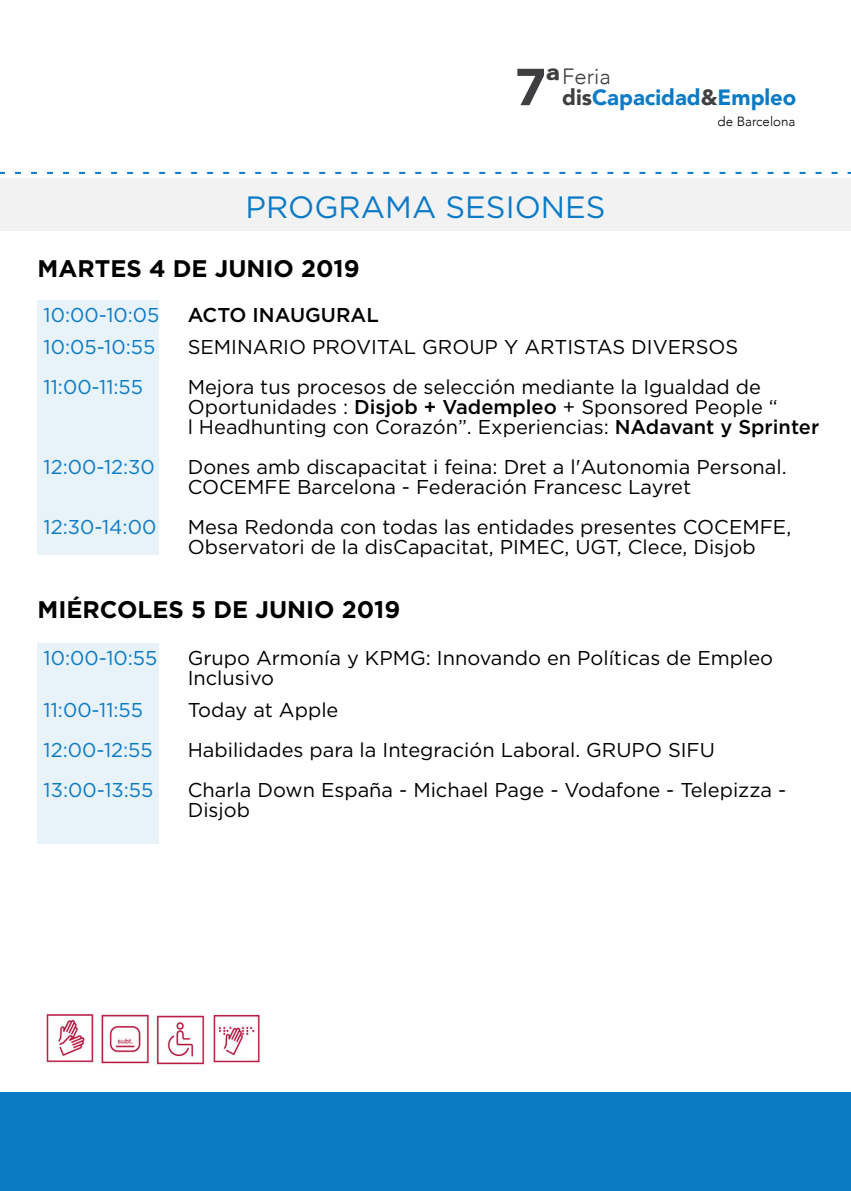
<style>
.page{position:relative;width:851px;height:1191px;background:#fff}
.page>*{position:absolute;margin:0;border:0;box-sizing:border-box;transform-origin:0 0}
.t1{font:900 51.4px "Avenir";color:#3f3f41}
.t2{font:900 39.8px "Avenir";color:#3f3f41}
.t3{font:30.8px "Gotham";color:#0c7bc6}
.t4{font:700 24px "Gotham";color:#000}
.t5{font:900 22px "Avenir";color:#0c7bc6}
.t6{font:300 22px "Avenir";color:#3f3f41}
.t7{font:20px/20px "Gotham";color:#000}
.t8{font:20px "Gotham";color:#0c7bc6}
.t9{font:500 20px "Gotham";color:#000}
.t10{font:300 13.4px "Avenir";color:#000}
.s1{color:#3f3f41}
.s2{font-weight:500}
</style>
<div class="page">
<div style="left:38px;top:300px;width:121px;height:254px;background:#e7f2f9"></div>
<div style="left:0;top:178px;width:850px;height:53px;background:#f2f2f2"></div>
<svg style="left:0;top:172px;width:850px;height:2px"></svg>
<div style="left:38px;top:643px;width:121px;height:200px;background:#e7f2f9"></div>
<div style="left:0;top:1092px;width:850px;height:99px;background:#0c7bc5"></div>
<img style="left:101px;top:1014px;width:104px;height:51px">
<img style="left:45px;top:1013px;width:49px;height:50px">
<img style="left:213px;top:1014px;width:47px;height:49px">
<h2 class="t2" style="left:546px;top:49px;width:15px">ª</h2>
<p class="t6" style="left:562px;top:64px;width:50px">Feria</p>
<h1 class="t1" style="left:515px;top:43px;width:32px">7</h1>
<p class="t5" style="left:562px;top:79px;width:235px"><span class="s1">dis</span>Capacidad<span class="s1">&amp;</span>Empleo</p>
<h3 class="t3" style="left:245px;top:188px;width:361px">PROGRAMA SESIONES</h3>
<p class="t10" style="left:717px;top:113px;width:79px">de Barcelona</p>
<p class="t4" style="left:38px;top:252px;width:323px">MARTES 4 DE JUNIO 2019</p>
<p class="t8" style="left:44px;top:302px;width:117px">10:00-10:05</p>
<p class="t9" style="left:188px;top:302px;width:192px">ACTO INAUGURAL</p>
<p class="t8" style="left:44px;top:334px;width:113px">10:05-10:55</p>
<p class="t7" style="left:188px;top:337px;width:552px">SEMINARIO PROVITAL GROUP Y ARTISTAS DIVERSOS</p>
<p class="t8" style="left:44px;top:374px;width:101px">11:00-11:55</p>
<p class="t7" style="left:188px;top:377px;width:633px">Mejora tus procesos de selección mediante la Igualdad de<br>Oportunidades : <span class="s2">Disjob + Vadempleo</span> + Sponsored People “<br>l Headhunting con Corazón”. Experiencias: <span class="s2">NAdavant y Sprinter</span></p>
<p class="t8" style="left:44px;top:454px;width:113px">12:00-12:30</p>
<p class="t7" style="left:188px;top:457px;width:600px">Dones amb discapacitat i feina: Dret a l'Autonomia Personal.<br>COCEMFE Barcelona - Federación Francesc Layret</p>
<p class="t8" style="left:44px;top:514px;width:114px">12:30-14:00</p>
<p class="t7" style="left:188px;top:517px;width:605px">Mesa Redonda con todas las entidades presentes COCEMFE,<br>Observatori de la disCapacitat, PIMEC, UGT, Clece, Disjob</p>
<p class="t4" style="left:38px;top:593px;width:364px">MIÉRCOLES 5 DE JUNIO 2019</p>
<p class="t8" style="left:44px;top:645px;width:115px">10:00-10:55</p>
<p class="t7" style="left:188px;top:647px;width:587px">Grupo Armonía y KPMG: Innovando en Políticas de Empleo<br>Inclusivo</p>
<p class="t8" style="left:44px;top:697px;width:101px">11:00-11:55</p>
<p class="t7" style="left:188px;top:699px;width:152px">Today at Apple</p>
<p class="t8" style="left:44px;top:737px;width:111px">12:00-12:55</p>
<p class="t7" style="left:188px;top:739px;width:528px">Habilidades para la Integración Laboral. GRUPO SIFU</p>
<p class="t8" style="left:44px;top:777px;width:111px">13:00-13:55</p>
<p class="t7" style="left:188px;top:779px;width:600px">Charla Down España - Michael Page - Vodafone - Telepizza -<br>Disjob</p>
</div>
